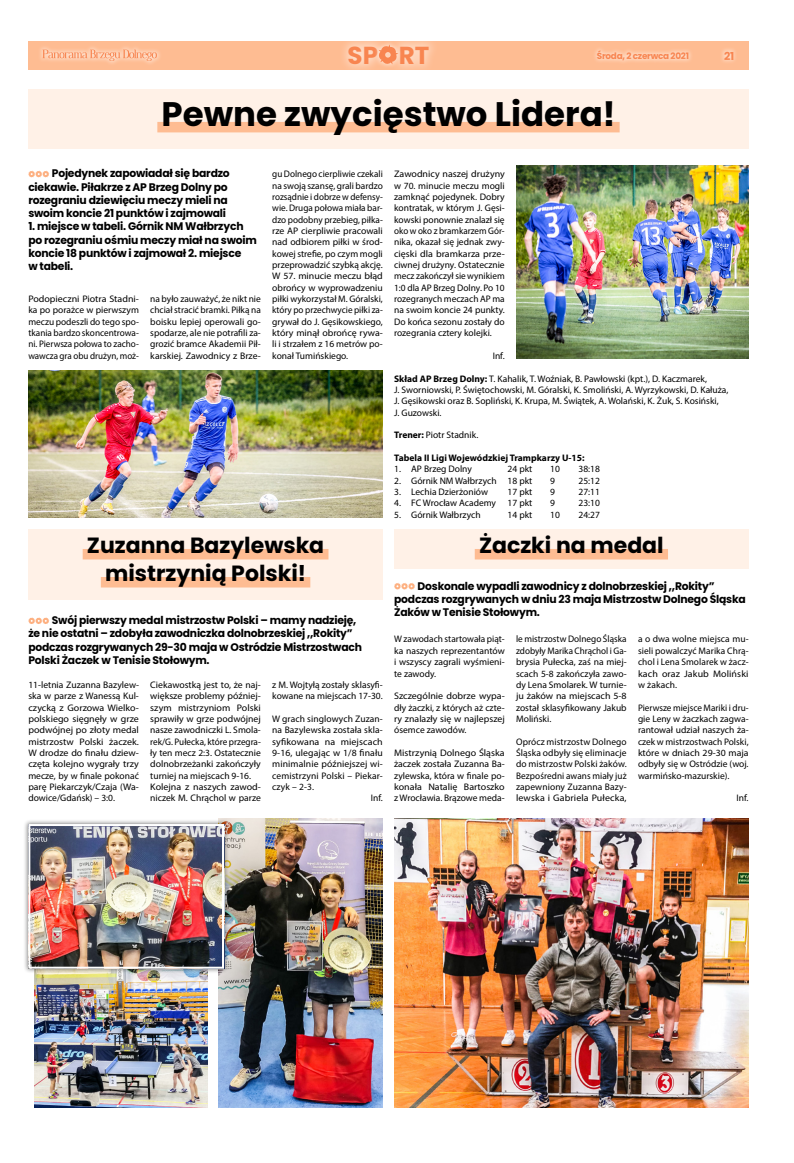
<style>
.page{position:relative;width:794px;height:1163px;background:#fff}
.page>*{position:absolute;margin:0;border:0;box-sizing:border-box;transform-origin:0 0}
.t1{font:700 34px "Poppins";color:#000}
.t2{font:700 24.6px "Poppins";color:#f88550}
.t3{font:700 22px/28px "Poppins";color:#000;text-align:center}
.t4{font:700 11px/13.2px "Poppins";letter-spacing:-.02em;color:#000}
.t5{font:700 11px "Poppins";color:#f88550}
.t6{font:9.5px/11.3px "Myriad Pro";color:#000;text-align:justify}
.t7{font:9.5px/11.3px "Myriad Pro";color:#000;text-align:justify;scale:1.05 1}
.t8{font:9.5px/11.3px "Myriad Pro";color:#000;text-align:justify;scale:.96 1}
.t9{font:700 9.5px "Myriad Pro";color:#000}
.t10{font:700 8.9px "Poppins";letter-spacing:-.03em;color:#f88550}
.s1{font-weight:700}
</style>
<div class="page">
<div style="left:28px;top:41px;width:720px;height:28px;background:#febc92"></div>
<div style="left:719px;top:46px;width:19px;height:18px;background:#fff;opacity:.5"></div>
<div style="left:38px;top:44px;width:124px;height:22px;background:#fff;opacity:.5"></div>
<svg style="left:43px;top:50px;width:114px;height:11px"></svg>
<div style="left:592px;top:46px;width:101px;height:20px;background:#fff;opacity:.5"></div>
<div style="left:338px;top:36px;width:101px;height:39px;background:#fff;opacity:.5"></div>
<div style="left:373px;top:39px;width:30px;height:30px;background:#fff;opacity:.5"></div>
<svg style="left:378px;top:44px;width:20px;height:20px"></svg>
<img style="left:34px;top:973px;width:173px;height:134px">
<div style="left:28px;top:89px;width:720px;height:60px;background:#fff1e7"></div>
<div style="left:157px;top:122px;width:462px;height:10px;background:#febc92"></div>
<svg style="left:28px;top:170px;width:21px;height:7px"></svg>
<svg style="left:28px;top:617px;width:21px;height:7px"></svg>
<svg style="left:394px;top:583px;width:21px;height:6px"></svg>
<div style="left:28px;top:529px;width:355px;height:71px;background:#fff1e7"></div>
<div style="left:394px;top:529px;width:354px;height:39px;background:#fff1e7"></div>
<div style="left:83px;top:549px;width:245px;height:10px;background:#febc92"></div>
<div style="left:101px;top:577px;width:209px;height:10px;background:#febc92"></div>
<div style="left:475px;top:549px;width:193px;height:10px;background:#febc92"></div>
<img style="left:28px;top:370px;width:355px;height:147px">
<img style="left:516px;top:166px;width:232px;height:193px">
<img style="left:218px;top:818px;width:165px;height:289px">
<img style="left:394px;top:818px;width:354px;height:289px">
<div style="left:23px;top:819px;width:205px;height:154px;background:#000;opacity:.5"></div>
<img style="left:31px;top:826px;width:190px;height:139px">
<div style="left:28px;top:823px;width:196px;height:145px;border:2px solid #fff"></div>
<h2 class="t2" style="left:347px;top:41px;width:83px">SP RT</h2>
<p class="t10" style="left:597px;top:51px;width:94px">Środa, 2 czerwca 2021</p>
<p class="t5" style="left:724px;top:49px;width:12px">21</p>
<h1 class="t1" style="left:162px;top:94px;width:455px">Pewne zwycięstwo Lidera!</h1>
<p class="t4" style="left:28px;top:167px;width:203px;text-indent:23px">Pojedynek zapowiadał się bardzo ciekawie. Piłakrze z AP Brzeg Dolny po rozegraniu dziewięciu meczy mieli na swoim koncie 21 punktów i zajmowali</p>
<p class="t4" style="left:28px;top:220px;width:230px">1. miejsce w tabeli. Górnik NM Wałbrzych po rozegraniu ośmiu meczy miał na swoim koncie 18 punktów i zajmował 2. miejsce<br>w tabeli.</p>
<p class="t8" style="left:272px;top:168px;width:117px">gu Dolnego cierpliwie czekali na swoją szansę, grali bardzo rozsądnie i dobrze w defensy&shy;wie. Druga połowa miała bar&shy;dzo podobny przebieg, piłka&shy;rze AP cierpliwie pracowali nad odbiorem piłki w środ&shy;kowej strefie, po czym mogli przeprowadzić szybką akcję.<br>W 57. minucie meczu błąd obrońcy w wyprowadzeniu piłki wykorzystał M. Góralski, który po przechwycie piłki za&shy;grywał do J. Gęsikowskiego, który minął obrońcę rywa&shy;li i strzałem z 16 metrów po&shy;konał Tumińskiego.</p>
<p class="t7" style="left:394px;top:168px;width:107px">Zawodnicy naszej drużyny w 70. minucie meczu mogli zamknąć pojedynek. Dobry kontratak, w którym J. Gęsi&shy;kowski ponownie znalazł się oko w oko z bramkarzem Gór&shy;nika, okazał się jednak zwy&shy;cięski dla bramkarza prze&shy;ciwnej drużyny. Ostatecznie mecz zakończył sie wynikiem 1:0 dla AP Brzeg Dolny. Po 10 rozegranych meczach AP ma na swoim koncie 24 punkty.<br>Do końca sezonu zostały do rozegrania cztery kolejki.</p>
<p class="t7" style="left:28px;top:293px;width:107px">Podopieczni Piotra Stadni&shy;ka po porażce w pierwszym meczu podeszli do tego spo&shy;tkania bardzo skoncentrowa&shy;ni. Pierwsza połowa to zacho&shy;wawcza gra obu drużyn, moż-</p>
<p class="t6" style="left:150px;top:293px;width:112px">na było zauważyć, że nikt nie chciał stracić bramki. Piłką na boisku lepiej operowali go&shy;spodarze, ale nie potrafili za&shy;grozić bramce Akademii Pił&shy;karskiej. Zawodnicy z Brze-</p>
<p class="t6" style="left:493px;top:350px;width:14px">Inf.</p>
<p class="t6" style="left:394px;top:372px;width:336px;text-align:left"><span class="s1">Skład AP Brzeg Dolny:</span> T. Kahalik, T. Woźniak, B. Pawłowski (kpt.), D. Kaczmarek,<br>J. Sworniowski, P. Świętochowski, M. Góralski, K. Smoliński, A. Wyrzykowski, D. Kałuża, J. Gęsikowski oraz B. Sopliński, K. Krupa, M. Świątek, A. Wolański, K. Żuk, S. Kosiński,<br>J. Guzowski.</p>
<p class="t6" style="left:394px;top:429px;width:86px"><span class="s1">Trener:</span> Piotr Stadnik.</p>
<p class="t9" style="left:394px;top:451px;width:192px">Tabela II Ligi Wojewódzkiej Trampkarzy U-15:</p>
<p class="t6" style="left:394px;top:463px;width:79px">1. AP Brzeg Dolny</p>
<p class="t6" style="left:507px;top:463px;width:26px">24 pkt</p>
<p class="t6" style="left:550px;top:463px;width:11px">10</p>
<p class="t6" style="left:578px;top:463px;width:23px">38:18</p>
<p class="t6" style="left:394px;top:474px;width:140px">2. Górnik NM Wałbrzych 18 pkt</p>
<p class="t6" style="left:550px;top:474px;width:6px">9</p>
<p class="t6" style="left:578px;top:474px;width:23px">25:12</p>
<p class="t6" style="left:394px;top:486px;width:95px">3. Lechia Dzierżoniów</p>
<p class="t6" style="left:507px;top:486px;width:26px">17 pkt</p>
<p class="t6" style="left:550px;top:486px;width:6px">9</p>
<p class="t6" style="left:578px;top:486px;width:23px">27:11</p>
<p class="t6" style="left:394px;top:497px;width:140px">4. FC Wrocław Academy 17 pkt</p>
<p class="t6" style="left:550px;top:497px;width:6px">9</p>
<p class="t6" style="left:578px;top:497px;width:23px">23:10</p>
<p class="t6" style="left:394px;top:508px;width:88px">5. Górnik Wałbrzych</p>
<p class="t6" style="left:507px;top:508px;width:26px">14 pkt</p>
<p class="t6" style="left:550px;top:508px;width:11px">10</p>
<p class="t6" style="left:578px;top:508px;width:23px">24:27</p>
<h3 class="t3" style="left:87px;top:531px;width:239px">Zuzanna Bazylewska mistrzynią Polski!</h3>
<h3 class="t3" style="left:479px;top:531px;width:186px">Żaczki na medal</h3>
<p class="t4" style="left:394px;top:579px;width:353px;text-indent:23px">Doskonale wypadli zawodnicy z dolnobrzeskiej „Rokity” podczas rozgrywanych w dniu 23 maja Mistrzostw Dolnego Śląska<br>Żaków w Tenisie Stołowym.</p>
<p class="t4" style="left:28px;top:613px;width:335px;text-indent:23px">Swój pierwszy medal mistrzostw Polski – mamy nadzieję, że nie ostatni – zdobyła zawodniczka dolnobrzeskiej „Rokity” podczas rozgrywanych 29-30 maja w Ostródzie Mistrzostwach Polski Żaczek w Tenisie Stołowym.</p>
<p class="t6" style="left:516px;top:633px;width:112px">le mistrzostw Dolnego Śląska zdobyły Marika Chrąchol i Ga&shy;brysia Pułecka, zaś na miej&shy;scach 5-8 zakończyła zawo&shy;dy Lena Smolarek. W turnie&shy;ju żaków na miejscach 5-8 został sklasyfikowany Jakub Moliński.</p>
<p class="t6" style="left:516px;top:735px;width:112px">Oprócz mistrzostw Dolnego Śląska odbyły się eliminacje do mistrzostw Polski żaków.<br>Bezpośredni awans miały już zapewniony Zuzanna Bazy&shy;lewska i Gabriela Pułecka,</p>
<p class="t6" style="left:394px;top:633px;width:112px">W zawodach startowała piąt&shy;ka naszych reprezentantów i wszyscy zagrali wyśmieni&shy;te zawody.</p>
<p class="t7" style="left:394px;top:690px;width:107px">Szczególnie dobrze wypa&shy;dły żaczki, z których aż czte&shy;ry znalazły się w najlepszej ósemce zawodów.</p>
<p class="t7" style="left:394px;top:746px;width:107px">Mistrzynią Dolnego Śląska żaczek została Zuzanna Ba&shy;zylewska, która w finale po&shy;konała Natalię Bartoszko z Wrocławia. Brązowe meda-</p>
<p class="t6" style="left:638px;top:633px;width:112px">a o dwa wolne miejsca mu&shy;sieli powalczyć Marika Chrą&shy;chol i Lena Smolarek w żacz&shy;kach oraz Jakub Moliński w żakach.</p>
<p class="t6" style="left:638px;top:701px;width:112px">Pierwsze miejsce Mariki i dru&shy;gie Leny w żaczkach zagwa&shy;rantował udział naszych ża&shy;czek w mistrzostwach Polski, które w dniach 29-30 maja odbyły się w Ostródzie (woj. warmińsko-mazurskie).</p>
<p class="t6" style="left:736px;top:792px;width:14px">Inf.</p>
<p class="t6" style="left:28px;top:678px;width:112px">11-letnia Zuzanna Bazylew&shy;ska w parze z Wanessą Kul&shy;czycką z Gorzowa Wielko&shy;polskiego sięgnęły w grze podwójnej po złoty medal mistrzostw Polski żaczek.<br>W drodze do finału dziew&shy;częta kolejno wygrały trzy mecze, by w finale pokonać parę Piekarczyk/Czaja (Wa&shy;dowice/Gdańsk) – 3:0.</p>
<p class="t6" style="left:150px;top:678px;width:112px;text-align:left">Ciekawostką jest to, że naj&shy;większe problemy później&shy;szym mistrzyniom Polski sprawiły w grze podwójnej nasze zawodniczki L. Smola&shy;rek/G. Pułecka, które przegra&shy;ły ten mecz 2:3. Ostatecznie dolnobrzeżanki zakończyły turniej na miejscach 9-16.<br>Kolejna z naszych zawod&shy;niczek M. Chrąchol w parze</p>
<p class="t6" style="left:272px;top:678px;width:112px">z M. Wojtyłą zostały sklasyfi&shy;kowane na miejscach 17-30.</p>
<p class="t6" style="left:272px;top:712px;width:112px">W grach singlowych Zuzan-</p>
<p class="t6" style="left:272px;top:724px;width:112px">na Bazylewska została skla-</p>
<p class="t7" style="left:272px;top:735px;width:107px">syfikowana na miejscach</p>
<p class="t6" style="left:272px;top:746px;width:112px">9-16, ulegając w 1/8 finału</p>
<p class="t6" style="left:272px;top:758px;width:112px">minimalnie późniejszej wi-</p>
<p class="t6" style="left:272px;top:769px;width:112px">cemistrzyni Polski – Piekar-</p>
<p class="t6" style="left:272px;top:780px;width:43px">czyk – 2-3.</p>
<p class="t6" style="left:371px;top:792px;width:14px">Inf.</p>
</div>
